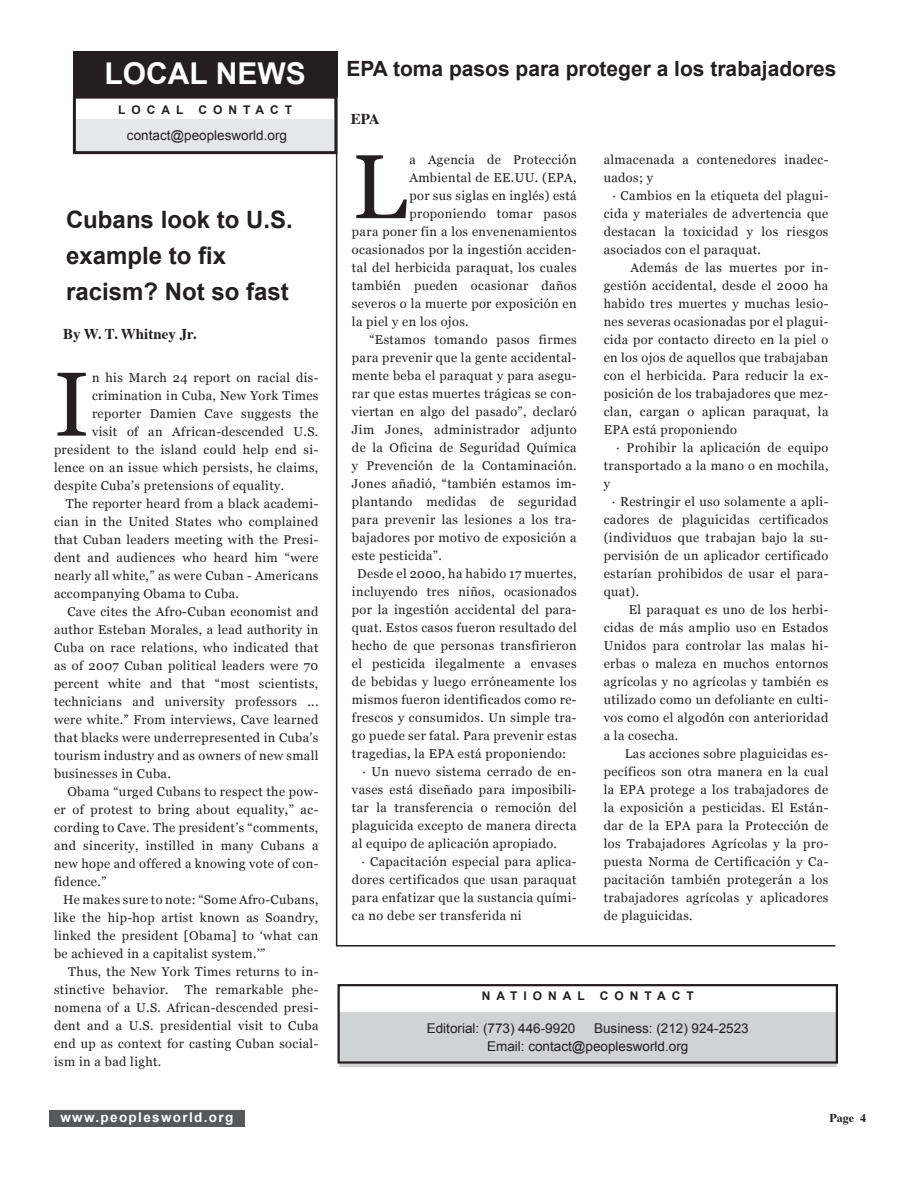
<style>
.page{position:relative;width:918px;height:1188px;background:#fff}
.page>*{position:absolute;margin:0;border:0;box-sizing:border-box;transform-origin:0 0}
.caps_paragraph{font:90.75px "Georgia";color:#231f20}
.t1{font:700 30px "Arial";color:#fff}
.title_arial-small{font:700 24px/36px "Arial";color:#231f20}
.title_arial-Tiny{font:700 21px "Arial";color:#231f20}
.by_line{font:700 15px "Times";color:#231f20}
.t2{font:13.5px/18px "Arial";color:#231f20}
.t3{font:700 13.5px "Arial";letter-spacing:.1em;color:#fff}
.body-text{font:12.75px/18px "Georgia";letter-spacing:.03em;color:#231f20;text-align:justify}
.caps_paragraph-2{font:12.75px "Georgia";letter-spacing:.03em;color:#231f20}
.quote{font:700 12px "Arial";letter-spacing:.5em;color:#231f20}
.by_line-2{font:700 12px "Times";color:#231f20}
</style>
<div class="page">
<hr style="left:336px;top:81px;width:1px;height:864px;background:#231f20">
<hr style="left:336px;top:945px;width:499px;height:2px;background:#231f20">
<div style="left:73px;top:51px;width:264px;height:45px;background:#231f20"></div>
<div style="left:49px;top:1110px;width:196px;height:17px;background:#57585a"></div>
<div style="left:76px;top:119px;width:258px;height:34px;background:#e6e7e9"></div>
<div style="left:73px;top:96px;width:264px;height:58px;border:3px solid #231f20"></div>
<div style="left:339px;top:1012px;width:498px;height:54px;background:#d1d2d4"></div>
<div style="left:338px;top:984px;width:500px;height:80px;border:2px solid #231f20"></div>
<p class="t1" style="left:105px;top:53px;width:203px">LOCAL NEWS</p>
<p class="title_arial-Tiny" style="left:346px;top:55px;width:492px">EPA toma pasos para proteger a los trabajadores</p>
<p class="quote" style="left:118px;top:102px;width:67px">LOCAL</p>
<p class="quote" style="left:198px;top:102px;width:95px">CONTACT</p>
<p class="t2" style="left:127px;top:126px;width:162px">contact@peoplesworld.org</p>
<p class="title_arial-small" style="left:66px;top:202px;width:228px">Cubans look to U.S. example to fix</p>
<p class="title_arial-small" style="left:66px;top:274px;width:224px">racism? Not so fast</p>
<p class="by_line" style="left:63px;top:319px;width:135px">By W. T. Whitney Jr.</p>
<p class="caps_paragraph" style="left:54px;top:349px;width:37px">I</p>
<p class="caps_paragraph-2" style="left:92px;top:370px;width:228px">n his March 24 report on racial dis-</p>
<p class="caps_paragraph-2" style="left:92px;top:388px;width:228px">crimination in Cuba, New York Times</p>
<p class="caps_paragraph-2" style="left:92px;top:406px;width:228px">reporter Damien Cave suggests the</p>
<p class="caps_paragraph-2" style="left:92px;top:424px;width:228px">visit of an African-descended U.S.</p>
<p class="caps_paragraph-2" style="left:54px;top:442px;width:266px">president to the island could help end si-</p>
<p class="caps_paragraph-2" style="left:54px;top:460px;width:266px">lence on an issue which persists, he claims,</p>
<p class="caps_paragraph-2" style="left:54px;top:478px;width:232px">despite Cuba’s pretensions of equality.</p>
<p class="body-text" style="left:54px;top:495px;width:266px;text-indent:12px">The reporter heard from a black academi&shy;cian in the United States who complained that Cuban leaders meeting with the Presi&shy;dent and audiences who heard him “were nearly all white,” as were Cuban - Americans accompanying Obama to Cuba.</p>
<p class="body-text" style="left:54px;top:603px;width:266px;text-indent:13px">Cave cites the Afro-Cuban economist and author Esteban Morales, a lead authority in Cuba on race relations, who indicated that as of 2007 Cuban political leaders were 70 percent white and that “most scientists, technicians and university professors ... were white.” From interviews, Cave learned that blacks were underrepresented in Cuba’s tourism industry and as owners of new small businesses in Cuba.</p>
<p class="body-text" style="left:54px;top:783px;width:266px;text-indent:13px">Obama “urged Cubans to respect the pow&shy;er of protest to bring about equality,” ac&shy;cording to Cave. The president’s “comments, and sincerity, instilled in many Cubans a new hope and offered a knowing vote of con&shy;fidence.”</p>
<p class="body-text" style="left:54px;top:891px;width:266px;text-indent:9px">He makes sure to note: “Some Afro-Cubans, like the hip-hop artist known as Soandry, linked the president [Obama] to ‘what can be achieved in a capitalist system.’”</p>
<p class="body-text" style="left:54px;top:963px;width:266px;text-indent:14px">Thus, the New York Times returns to in&shy;stinctive behavior.</p>
<p class="body-text" style="left:54px;top:981px;width:266px;text-indent:131px">The remarkable phe&shy;nomena of a U.S. African-descended presi&shy;dent and a U.S. presidential visit to Cuba end up as context for casting Cuban social&shy;ism in a bad light.</p>
<p class="t3" style="left:60px;top:1109px;width:174px">www.peoplesworld.org</p>
<p class="by_line" style="left:351px;top:105px;width:30px">EPA</p>
<p class="caps_paragraph" style="left:352px;top:132px;width:56px">L</p>
<p class="caps_paragraph-2" style="left:409px;top:152px;width:169px">a Agencia de Protección</p>
<p class="caps_paragraph-2" style="left:409px;top:170px;width:169px">Ambiental de EE.UU. (EPA,</p>
<p class="caps_paragraph-2" style="left:409px;top:188px;width:169px">por sus siglas en inglés) está</p>
<p class="caps_paragraph-2" style="left:409px;top:206px;width:169px">proponiendo tomar pasos</p>
<p class="caps_paragraph-2" style="left:352px;top:224px;width:226px">para poner fin a los envenenamientos</p>
<p class="caps_paragraph-2" style="left:352px;top:242px;width:226px">ocasionados por la ingestión acciden-</p>
<p class="caps_paragraph-2" style="left:352px;top:260px;width:226px">tal del herbicida paraquat, los cuales</p>
<p class="caps_paragraph-2" style="left:352px;top:278px;width:226px">también pueden ocasionar daños</p>
<p class="caps_paragraph-2" style="left:352px;top:296px;width:226px">severos o la muerte por exposición en</p>
<p class="caps_paragraph-2" style="left:352px;top:314px;width:118px">la piel y en los ojos.</p>
<p class="body-text" style="left:352px;top:331px;width:226px;text-indent:17px">“Estamos tomando pasos firmes para prevenir que la gente accidental&shy;mente beba el paraquat y para asegu&shy;rar que estas muertes trágicas se con&shy;viertan en algo del pasado”, declaró Jim Jones, administrador adjunto de la Oficina de Seguridad Química y Prevención de la Contaminación.<br>Jones añadió, “también estamos im&shy;plantando medidas de seguridad para prevenir las lesiones a los tra&shy;bajadores por motivo de exposición a este pesticida”.</p>
<p class="body-text" style="left:352px;top:565px;width:226px;text-indent:5px">Desde el 2000, ha habido 17 muertes, incluyendo tres niños, ocasionados por la ingestión accidental del para&shy;quat. Estos casos fueron resultado del hecho de que personas transfirieron el pesticida ilegalmente a envases de bebidas y luego erróneamente los mismos fueron identificados como re&shy;frescos y consumidos. Un simple tra&shy;go puede ser fatal. Para prevenir estas tragedias, la EPA está proponiendo:</p>
<p class="body-text" style="left:352px;top:763px;width:226px;text-indent:10px">· Un nuevo sistema cerrado de en&shy;vases está diseñado para imposibili&shy;tar la transferencia o remoción del plaguicida excepto de manera directa al equipo de aplicación apropiado.</p>
<p class="body-text" style="left:352px;top:853px;width:226px;text-indent:10px">· Capacitación especial para aplica&shy;dores certificados que usan paraquat para enfatizar que la sustancia quími&shy;ca no debe ser transferida ni</p>
<p class="body-text" style="left:604px;top:151px;width:226px">almacenada a contenedores inadec&shy;uados; y</p>
<p class="body-text" style="left:604px;top:187px;width:226px;text-indent:9px">· Cambios en la etiqueta del plagui&shy;cida y materiales de advertencia que destacan la toxicidad y los riesgos asociados con el paraquat.</p>
<p class="body-text" style="left:604px;top:259px;width:226px;text-indent:27px">Además de las muertes por in&shy;gestión accidental, desde el 2000 ha habido tres muertes y muchas lesio&shy;nes severas ocasionadas por el plagui&shy;cida por contacto directo en la piel o en los ojos de aquellos que trabajaban con el herbicida. Para reducir la ex&shy;posición de los trabajadores que mez&shy;clan, cargan o aplican paraquat, la EPA está proponiendo</p>
<p class="body-text" style="left:604px;top:439px;width:226px;text-indent:13px">· Prohibir la aplicación de equipo transportado a la mano o en mochila, y</p>
<p class="body-text" style="left:604px;top:493px;width:226px;text-indent:8px">· Restringir el uso solamente a apli&shy;cadores de plaguicidas certificados (individuos que trabajan bajo la su&shy;pervisión de un aplicador certificado estarían prohibidos de usar el para&shy;quat).</p>
<p class="body-text" style="left:604px;top:601px;width:226px;text-indent:25px">El paraquat es uno de los herbi&shy;cidas de más amplio uso en Estados Unidos para controlar las malas hi&shy;erbas o maleza en muchos entornos agrícolas y no agrícolas y también es utilizado como un defoliante en culti&shy;vos como el algodón con anterioridad a la cosecha.</p>
<p class="body-text" style="left:604px;top:745px;width:226px;text-indent:21px">Las acciones sobre plaguicidas es&shy;pecíficos son otra manera en la cual la EPA protege a los trabajadores de la exposición a pesticidas. El Están&shy;dar de la EPA para la Protección de los Trabajadores Agrícolas y la pro&shy;puesta Norma de Certificación y Ca&shy;pacitación también protegerán a los trabajadores agrícolas y aplicadores de plaguicidas.</p>
<p class="quote" style="left:482px;top:988px;width:105px">NATIONAL</p>
<p class="quote" style="left:600px;top:988px;width:95px">CONTACT</p>
<p class="t2" style="left:427px;top:1019px;width:150px">Editorial: (773) 446-9920</p>
<p class="t2" style="left:487px;top:1019px;width:263px;text-indent:107px">Business: (212) 924-2523<br>Email: contact@peoplesworld.org</p>
<p class="by_line-2" style="left:829px;top:1106px;width:38px">Page 4</p>
</div>
